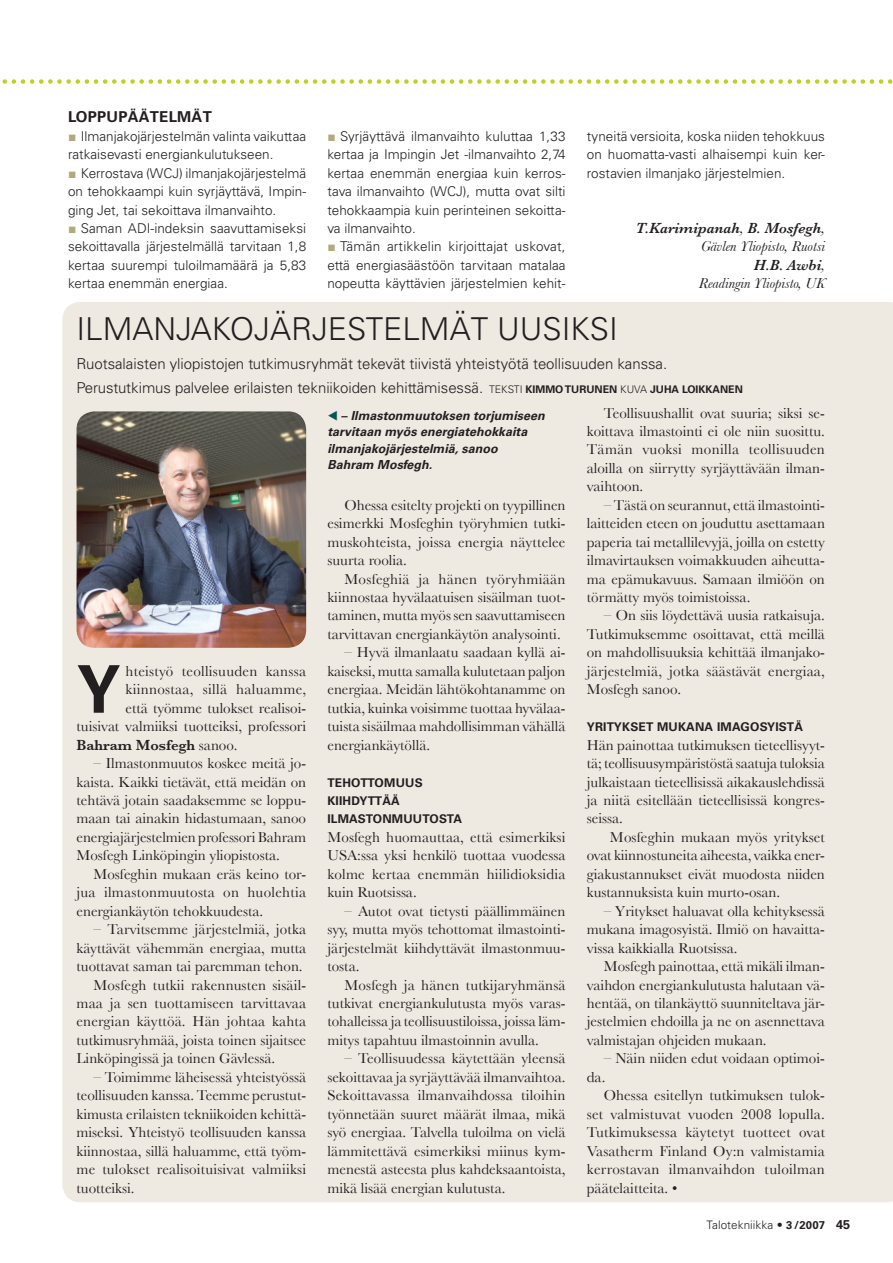
<style>
.page{position:relative;width:893px;height:1263px;background:#fff}
.page>*{position:absolute;margin:0;border:0;box-sizing:border-box;transform-origin:0 0}
.t1{font:700 66px "Univers";color:#231f20}
.t2{font:300 31.5px "Univers";color:#231f20}
.t3{font:15px/18.5px "Baskerville";color:#231f20;text-align:justify}
.t4{font:300 15px/24px "Univers";letter-spacing:-.005em;color:#231f20}
.t5{font:italic 15px/18.5px "Baskerville";color:#231f20;text-align:right}
.t6{font:15px "Baskerville";letter-spacing:.02em;color:#231f20}
.t7{font:600 15px "Baskerville";color:#231f20}
.t8{font:700 15px "Univers";letter-spacing:.015em;color:#231f20}
.t9{font:300 13.5px/18.5px "Univers";color:#231f20}
.t10{font:italic 700 12.45px/16.5px "Univers";letter-spacing:.005em;color:#231f20}
.t11{font:700 12px/18.5px "Univers";letter-spacing:.015em;color:#231f20}
.t12{font:300 11.7px "Univers";letter-spacing:.005em;color:#231f20}
.t13{font:700 10.5px "Univers";color:#231f20}
.s1{font-family:"European Pi Three";font-weight:400;font-size:15px;color:#b1aa7d}
.s2{font-weight:600}
.s3{font-weight:300}
.s4{font-weight:400}
.s5{font-family:"European Pi Three";font-weight:400;font-style:normal;color:#005953}
.s6{font-weight:700}
.s7{font-weight:700;font-size:11.25px}
.s8{font-weight:700;font-size:12.75px}
</style>
<div class="page">
<div style="left:62px;top:302px;width:831px;height:900px;background:#eee9e1"></div>
<img style="left:77px;top:411px;width:229px;height:237px;border-radius:18px">
<svg style="left:2px;top:79px;width:891px;height:5px"></svg>
<p class="t8" style="left:68px;top:108px;width:103px">LOPP UPÄÄTELM</p>
<p class="t8" style="left:192px;top:108px;width:22px">ÄT</p>
<p class="t9" style="left:68px;top:127px;width:240px"><span class="s1">J</span> Ilmanjakojärjestelmän valinta vaikuttaa ratkaisevasti energiankulutukseen.<br><span class="s1">J</span> Kerrostava (WCJ) ilmanjakojärjestelmä on tehokkaampi kuin syrjäyttävä, Impin&shy;ging Jet, tai sekoittava ilmanvaihto.<br><span class="s1">J</span> Saman ADI-indeksin saavuttamiseksi sekoittavalla järjestelmällä tarvitaan 1,8 kertaa suurempi tuloilmamäärä ja 5,83 kertaa enemmän energiaa.</p>
<p class="t9" style="left:327px;top:127px;width:240px"><span class="s1">J</span> Syrjäyttävä ilmanvaihto kuluttaa 1,33 kertaa ja Impingin Jet -ilmanvaihto 2,74 kertaa enemmän energiaa kuin kerros&shy;tava ilmanvaihto (WCJ), mutta ovat silti tehokkaampia kuin perinteinen sekoitta&shy;va ilmanvaihto.<br><span class="s1">J</span> Tämän artikkelin kirjoittajat uskovat, että energiasäästöön tarvitaan matalaa nopeutta käyttävien järjestelmien kehit-</p>
<p class="t9" style="left:587px;top:127px;width:240px;text-align:justify">tyneitä versioita, koska niiden tehokkuus on huomatta-vasti alhaisempi kuin ker&shy;rostavien ilmanjako järjestelmien.</p>
<p class="t5" style="left:636px;top:219px;width:191px"><span class="s2">T.Karimipanah</span>, <span class="s2">B. Mosfegh</span>,<br>Gävlen Yliopisto, Ruotsi<br><span class="s2">H.B. Awbi</span>,<br>Readingin Yliopisto, UK</p>
<h2 class="t2" style="left:77px;top:310px;width:29px">Ilmanjakojärjestelmätuusiksi</h2>
<p class="t4" style="left:77px;top:352px;width:592px">Ruotsalaisten yliopistojen tutkimusryhmät tekevät tiivistä yhteistyötä teollisuuden kanssa.<br>Perustutkimus palvelee erilaisten tekniikoiden kehittämisessä.</p>
<p class="t13" style="left:489px;top:383px;width:74px"><span class="s3">TEKSTI</span> KIMMOTURUN</p>
<p class="t13" style="left:603px;top:383px;width:56px">EN <span class="s3">KUVA</span> JUH</p>
<p class="t13" style="left:672px;top:383px;width:23px">A LOIKK</p>
<p class="t13" style="left:712px;top:383px;width:30px">ANEN</p>
<h1 class="t1" style="left:77px;top:651px;width:46px">Y</h1>
<p class="t6" style="left:126px;top:662px;width:182px">hteistyö teollisuuden kanssa</p>
<p class="t6" style="left:126px;top:681px;width:182px">kiinnostaa, sillä haluamme,</p>
<p class="t3" style="left:126px;top:698px;width:182px">että työmme tulokset realisoi-</p>
<p class="t3" style="left:77px;top:717px;width:231px">tuisivat valmiiksi tuotteiksi, professori</p>
<p class="t7" style="left:77px;top:736px;width:162px">Bahram Mosfegh <span class="s4">sanoo.</span></p>
<p class="t3" style="left:77px;top:754px;width:231px;text-indent:17px">– Ilmastonmuutos koskee meitä jo&shy;kaista. Kaikki tietävät, että meidän on tehtävä jotain saadaksemme se loppu&shy;maan tai ainakin hidastumaan, sanoo energiajärjestelmien professori Bahram Mosfegh Linköpingin yliopistosta.</p>
<p class="t3" style="left:77px;top:864px;width:231px;text-indent:17px">Mosfeghin mukaan eräs keino tor&shy;jua ilmastonmuutosta on huolehtia energiankäytön tehokkuudesta.</p>
<p class="t3" style="left:94px;top:920px;width:214px">– Tarvitsemme järjestelmiä, jotka</p>
<p class="t3" style="left:77px;top:938px;width:231px">käyttävät vähemmän energiaa, mutta</p>
<p class="t3" style="left:77px;top:957px;width:228px">tuottavat saman tai paremman tehon.</p>
<p class="t3" style="left:94px;top:975px;width:214px">Mosfegh tutkii rakennusten sisäil-</p>
<p class="t3" style="left:77px;top:994px;width:231px">maa ja sen tuottamiseen tarvittavaa</p>
<p class="t3" style="left:77px;top:1012px;width:231px">energian käyttöä. Hän johtaa kahta</p>
<p class="t3" style="left:77px;top:1031px;width:231px">tutkimusryhmää, joista toinen sijaitsee</p>
<p class="t3" style="left:77px;top:1049px;width:200px">Linköpingissä ja toinen Gävlessä.</p>
<p class="t3" style="left:77px;top:1067px;width:231px;text-indent:17px">– Toimimme läheisessä yhteistyössä teollisuuden kanssa. Teemme perustut&shy;kimusta erilaisten tekniikoiden kehittä&shy;miseksi. Yhteistyö teollisuuden kanssa kiinnostaa, sillä haluamme, että työm&shy;me tulokset realisoituisivat valmiiksi tuotteiksi.</p>
<p class="t10" style="left:327px;top:407px;width:219px"><span class="s5">F</span> – Ilmastonmuutoksen torjumiseen tarvitaan myös energiatehokkaita ilmanjakojärjestelmiä, sanoo<br>Bahram Mosfegh.</p>
<p class="t3" style="left:327px;top:495px;width:240px;text-indent:17px">Ohessa esitelty projekti on tyypillinen esimerkki Mosfeghin työryhmien tutki&shy;muskohteista, joissa energia näyttelee suurta roolia.</p>
<p class="t3" style="left:327px;top:569px;width:240px;text-indent:17px">Mosfeghiä ja hänen työryhmiään kiinnostaa hyvälaatuisen sisäilman tuot&shy;taminen, mutta myös sen saavuttamiseen tarvittavan energiankäytön analysointi.</p>
<p class="t3" style="left:327px;top:643px;width:240px;text-indent:17px">– Hyvä ilmanlaatu saadaan kyllä ai&shy;kaiseksi, mutta samalla kulutetaan paljon energiaa. Meidän lähtökohtanamme on tutkia, kuinka voisimme tuottaa hyvälaa&shy;tuista sisäilmaa mahdollisimman vähällä energiankäytöllä.</p>
<p class="t11" style="left:327px;top:773px;width:97px">TEHOTTOMUUS<br>KIIHDYTTÄÄ<br>ILMA</p>
<p class="t11" style="left:358px;top:810px;width:104px">STONMUUTOSTA</p>
<p class="t3" style="left:327px;top:828px;width:240px">Mosfegh huomauttaa, että esimerkiksi USA:ssa yksi henkilö tuottaa vuodessa kolme kertaa enemmän hiilidioksidia kuin Ruotsissa.</p>
<p class="t3" style="left:327px;top:901px;width:240px;text-indent:17px">– Autot ovat tietysti päällimmäinen syy, mutta myös tehottomat ilmastointi&shy;järjestelmät kiihdyttävät ilmastonmuu&shy;tosta.</p>
<p class="t3" style="left:327px;top:975px;width:240px;text-indent:17px">Mosfegh ja hänen tutkijaryhmänsä tutkivat energiankulutusta myös varas&shy;tohalleissa ja teollisuustiloissa, joissa läm&shy;mitys tapahtuu ilmastoinnin avulla.</p>
<p class="t3" style="left:327px;top:1049px;width:240px;text-indent:17px">– Teollisuudessa käytettään yleensä sekoittavaa ja syrjäyttävää ilmanvaihtoa.<br>Sekoittavassa ilmanvaihdossa tiloihin työnnetään suuret määrät ilmaa, mikä syö energiaa. Talvella tuloilma on vielä lämmitettävä esimerkiksi miinus kym&shy;menestä asteesta plus kahdeksaantoista, mikä lisää energian kulutusta.</p>
<p class="t3" style="left:587px;top:403px;width:240px;text-indent:17px">Teollisuushallit ovat suuria; siksi se&shy;koittava ilmastointi ei ole niin suosittu.<br>Tämän vuoksi monilla teollisuuden aloilla on siirrytty syrjäyttävään ilman&shy;vaihtoon.</p>
<p class="t3" style="left:587px;top:495px;width:240px;text-indent:17px">– Tästä on seurannut, että ilmastointi&shy;laitteiden eteen on jouduttu asettamaan paperia tai metallilevyjä, joilla on estetty ilmavirtauksen voimakkuuden aiheutta&shy;ma epämukavuus. Samaan ilmiöön on törmätty myös toimistoissa.</p>
<p class="t3" style="left:587px;top:606px;width:240px;text-indent:17px">– On siis löydettävä uusia ratkaisuja.<br>Tutkimuksemme osoittavat, että meillä on mahdollisuuksia kehittää ilmanjako&shy;järjestelmiä, jotka säästävät energiaa, Mosfegh sanoo.</p>
<p class="t11" style="left:587px;top:718px;width:218px">YRITYKSET M UKANA IMAGOSYISTÄ</p>
<p class="t3" style="left:587px;top:735px;width:240px">Hän painottaa tutkimuksen tieteellisyyt&shy;tä; teollisuusympäristöstä saatuja tuloksia julkaistaan tieteellisissä aikakauslehdissä ja niitä esitellään tieteellisissä kongres&shy;seissa.</p>
<p class="t3" style="left:587px;top:828px;width:240px;text-indent:23px">Mosfeghin mukaan myös yritykset ovat kiinnostuneita aiheesta, vaikka ener&shy;giakustannukset eivät muodosta niiden kustannuksista kuin murto-osan.</p>
<p class="t3" style="left:587px;top:901px;width:240px;text-indent:17px">– Yritykset haluavat olla kehityksessä mukana imagosyistä. Ilmiö on havaitta&shy;vissa kaikkialla Ruotsissa.</p>
<p class="t3" style="left:587px;top:957px;width:240px;text-indent:17px">Mosfegh painottaa, että mikäli ilman&shy;vaihdon energiankulutusta halutaan vä&shy;hentää, on tilankäyttö suunniteltava jär&shy;jestelmien ehdoilla ja ne on asennettava valmistajan ohjeiden mukaan.</p>
<p class="t3" style="left:587px;top:1049px;width:240px;text-indent:17px">– Näin niiden edut voidaan optimoi&shy;da.</p>
<p class="t3" style="left:587px;top:1086px;width:240px;text-indent:17px">Ohessa esitellyn tutkimuksen tulok&shy;set valmistuvat vuoden 2008 lopulla.<br>Tutkimuksessa käytetyt tuotteet ovat Vasatherm Finland Oy:n valmistamia kerrostavan ilmanvaihdon tuloilman päätelaitteita. •</p>
<p class="t12" style="left:707px;top:1218px;width:144px">Talotekniikka <span class="s6">•</span> <span class="s7">3 /2007</span> <span class="s8">45</span></p>
</div>
